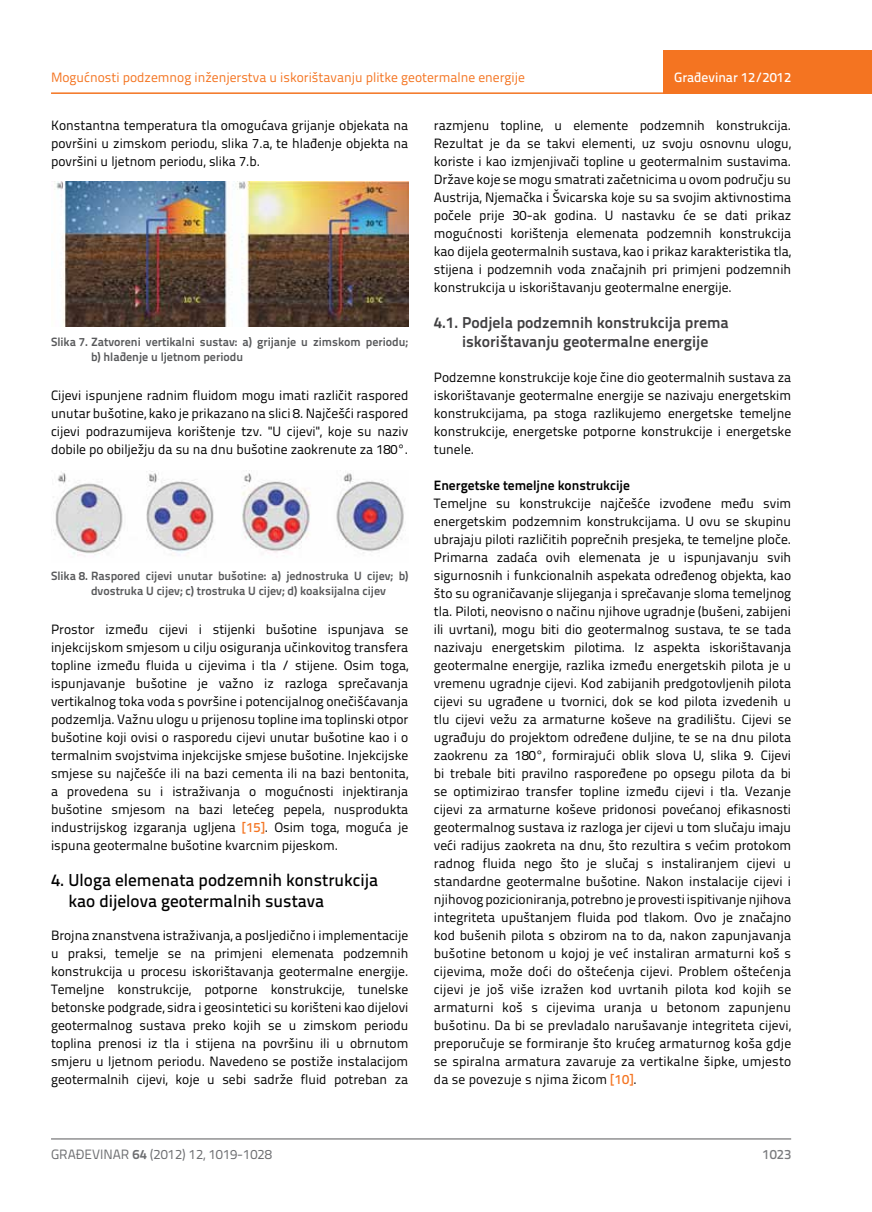
<style>
.page{position:relative;width:872px;height:1212px;background:#fff}
.page>*{position:absolute;margin:0;border:0;box-sizing:border-box;transform-origin:0 0}
.t1{font:500 17.25px/21px "Titillium Text 22 L";color:#000}
.t2{font:700 15.75px/19.5px "Titillium Text 22 L";color:#414042;text-align:center}
.t3{font:13.5px/18px "Titillium Text 22 L";color:#000;text-align:justify}
.t4{font:13.5px "Titillium Text 22 L";color:#f47421}
.t5{font:13.5px "Titillium Text 22 L";color:#6d6e71}
.t6{font:700 13.5px "Titillium Text 22 L";color:#000}
.t7{font:500 13.5px "Titillium Text 22 L";color:#fff}
.t8{font:500 13.5px "Titillium Text 22 L";color:#797a7d}
.t9{font:700 12px/15px "Titillium Text 22 L";color:#58595b}
.s1{font-weight:500;color:#f47421}
.s2{font-weight:700}
</style>
<div class="page">
<hr style="left:51px;top:92px;width:821px;height:2px;background:#f47421">
<div style="left:663px;top:50px;width:209px;height:44px;background:#f47421"></div>
<hr style="left:51px;top:1139px;width:740px;height:1px;background:#58595b">
<img style="left:54px;top:181px;width:354px;height:145px">
<img style="left:53px;top:471px;width:351px;height:85px">
<p class="t4" style="left:51px;top:68px;width:475px">Mogućnosti podzemnog inženjerstva u iskorištavanju plitke geotermalne energije</p>
<p class="t3" style="left:51px;top:115px;width:359px">Konstantna temperatura tla omogućava grijanje objekata na površini u zimskom periodu, slika 7.a, te hlađenje objekta na površini u ljetnom periodu, slika 7.b.</p>
<p class="t7" style="left:674px;top:67px;width:118px">Građevinar 12/2012</p>
<p class="t3" style="left:434px;top:115px;width:359px">razmjenu topline, u elemente podzemnih konstrukcija.<br>Rezultat je da se takvi elementi, uz svoju osnovnu ulogu, koriste i kao izmjenjivači topline u geotermalnim sustavima.<br>Države koje se mogu smatrati začetnicima u ovom području su Austrija, Njemačka i Švicarska koje su sa svojim aktivnostima počele prije 30-ak godina. U nastavku će se dati prikaz mogućnosti korištenja elemenata podzemnih konstrukcija kao dijela geotermalnih sustava, kao i prikaz karakteristika tla, stijena i podzemnih voda značajnih pri primjeni podzemnih konstrukcija u iskorištavanju geotermalne energije.</p>
<p class="t2" style="left:434px;top:311px;width:296px">4.1. Podjela podzemnih konstrukcija prema iskorištavanju geotermalne energije</p>
<p class="t3" style="left:434px;top:367px;width:359px">Podzemne konstrukcije koje čine dio geotermalnih sustava za iskorištavanje geotermalne energije se nazivaju energetskim konstrukcijama, pa stoga razlikujemo energetske temeljne konstrukcije, energetske potporne konstrukcije i energetske tunele.</p>
<p class="t6" style="left:434px;top:475px;width:197px">Energetske temeljne konstrukcije</p>
<p class="t3" style="left:434px;top:493px;width:359px">Temeljne su konstrukcije najčešće izvođene među svim energetskim podzemnim konstrukcijama. U ovu se skupinu ubrajaju piloti različitih poprečnih presjeka, te temeljne ploče.<br>Primarna zadaća ovih elemenata je u ispunjavanju svih sigurnosnih i funkcionalnih aspekata određenog objekta, kao što su ograničavanje slijeganja i sprečavanje sloma temeljnog tla. Piloti, neovisno o načinu njihove ugradnje (bušeni, zabijeni ili uvrtani), mogu biti dio geotermalnog sustava, te se tada nazivaju energetskim pilotima. Iz aspekta iskorištavanja geotermalne energije, razlika između energetskih pilota je u vremenu ugradnje cijevi. Kod zabijanih predgotovljenih pilota cijevi su ugrađene u tvornici, dok se kod pilota izvedenih u tlu cijevi vežu za armaturne koševe na gradilištu. Cijevi se ugrađuju do projektom određene duljine, te se na dnu pilota zaokrenu za 180°, formirajući oblik slova U, slika 9. Cijevi bi trebale biti pravilno raspoređene po opsegu pilota da bi se optimizirao transfer topline između cijevi i tla. Vezanje cijevi za armaturne koševe pridonosi povećanoj efikasnosti geotermalnog sustava iz razloga jer cijevi u tom slučaju imaju veći radijus zaokreta na dnu, što rezultira s većim protokom radnog fluida nego što je slučaj s instaliranjem cijevi u standardne geotermalne bušotine. Nakon instalacije cijevi i njihovog pozicioniranja, potrebno je provesti ispitivanje njihova integriteta upuštanjem fluida pod tlakom. Ovo je značajno kod bušenih pilota s obzirom na to da, nakon zapunjavanja bušotine betonom u kojoj je već instaliran armaturni koš s cijevima, može doći do oštećenja cijevi. Problem oštećenja cijevi je još više izražen kod uvrtanih pilota kod kojih se armaturni koš s cijevima uranja u betonom zapunjenu bušotinu. Da bi se prevladalo narušavanje integriteta cijevi, preporučuje se formiranje što krućeg armaturnog koša gdje se spiralna armatura zavaruje za vertikalne šipke, umjesto da se povezuje s njima žicom <span class="s1">[10]</span>.</p>
<p class="t9" style="left:91px;top:333px;width:319px;text-indent:-40px">Slika 7. Zatvoreni vertikalni sustav: a) grijanje u zimskom periodu; b) hlađenje u ljetnom periodu</p>
<p class="t3" style="left:51px;top:385px;width:359px">Cijevi ispunjene radnim fluidom mogu imati različit raspored unutar bušotine, kako je prikazano na slici 8. Najčešći raspored cijevi podrazumijeva korištenje tzv. "U cijevi", koje su naziv dobile po obilježju da su na dnu bušotine zaokrenute za 180°.</p>
<p class="t9" style="left:91px;top:567px;width:319px;text-indent:-40px">Slika 8. Raspored cijevi unutar bušotine: a) jednostruka U cijev; b) dvostruka U cijev; c) trostruka U cijev; d) koaksijalna cijev</p>
<p class="t3" style="left:51px;top:619px;width:359px">Prostor između cijevi i stijenki bušotine ispunjava se injekcijskom smjesom u cilju osiguranja učinkovitog transfera topline između fluida u cijevima i tla / stijene. Osim toga, ispunjavanje bušotine je važno iz razloga sprečavanja vertikalnog toka voda s površine i potencijalnog onečišćavanja podzemlja. Važnu ulogu u prijenosu topline ima toplinski otpor bušotine koji ovisi o rasporedu cijevi unutar bušotine kao i o termalnim svojstvima injekcijske smjese bušotine. Injekcijske smjese su najčešće ili na bazi cementa ili na bazi bentonita, a provedena su i istraživanja o mogućnosti injektiranja bušotine smjesom na bazi letećeg pepela, nusprodukta industrijskog izgaranja ugljena <span class="s1">[15]</span>. Osim toga, moguća je ispuna geotermalne bušotine kvarcnim pijeskom.</p>
<p class="t1" style="left:68px;top:869px;width:311px;text-indent:-17px">4. Uloga elemenata podzemnih konstrukcija kao dijelova geotermalnih sustava</p>
<p class="t3" style="left:51px;top:926px;width:359px">Brojna znanstvena istraživanja, a posljedično i implementacije u praksi, temelje se na primjeni elemenata podzemnih konstrukcija u procesu iskorištavanja geotermalne energije.<br>Temeljne konstrukcije, potporne konstrukcije, tunelske betonske podgrade, sidra i geosintetici su korišteni kao dijelovi geotermalnog sustava preko kojih se u zimskom periodu toplina prenosi iz tla i stijena na površinu ili u obrnutom smjeru u ljetnom periodu. Navedeno se postiže instalacijom geotermalnih cijevi, koje u sebi sadrže fluid potreban za</p>
<p class="t5" style="left:51px;top:1144px;width:222px">GRAĐEVINAR <span class="s2">64</span> (2012) 12, 1019-1028</p>
<p class="t8" style="left:762px;top:1144px;width:30px">1023</p>
</div>
